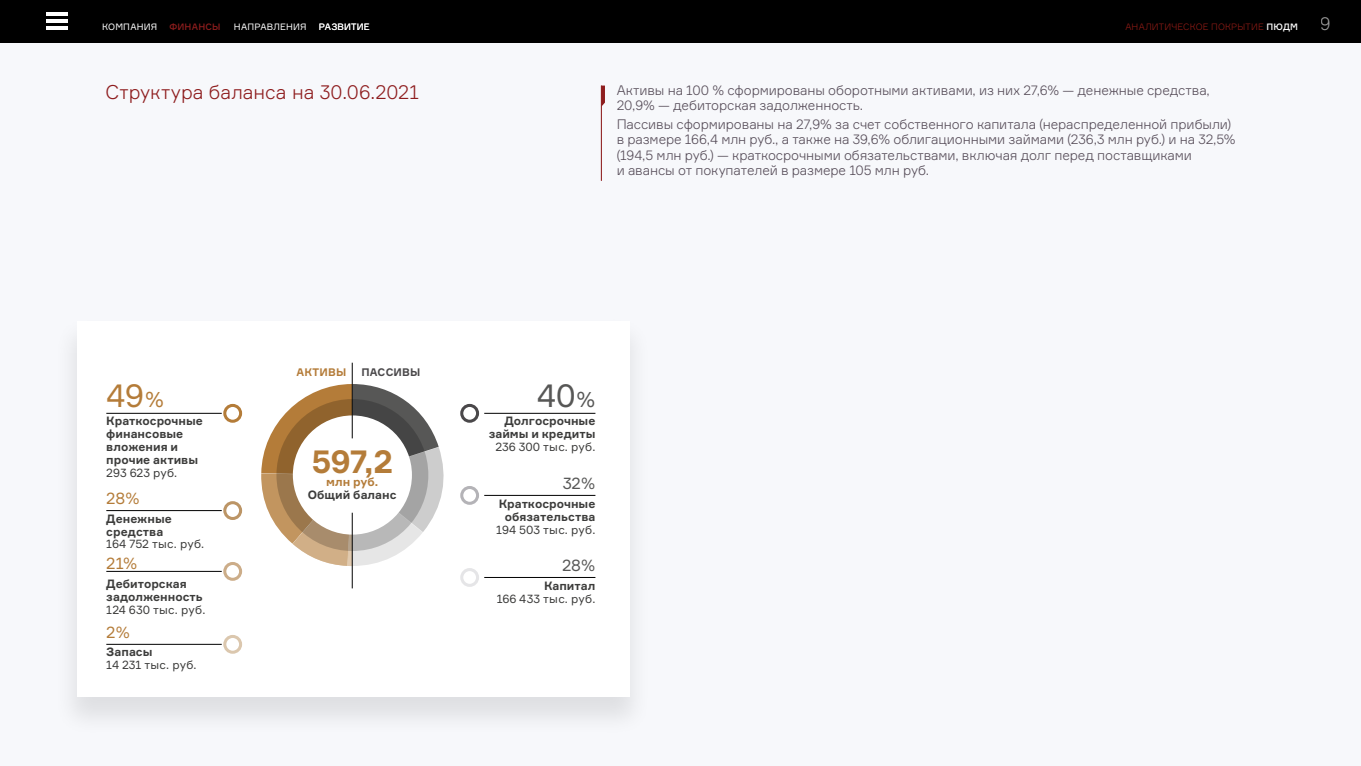
<style>
.page{position:relative;width:1361px;height:766px;background:#fff}
.page>*{position:absolute;margin:0;border:0;box-sizing:border-box;transform-origin:0 0}
.t1{font:700 32.1px "Formular";color:#b47c39}
.t2{font:32.1px "Formular";color:#b47c39}
.t3{font:32.1px "Formular";color:#575756}
.t4{font:300 19.5px "Formular";color:#8e1d1e}
.t5{font:300 18px "Formular";color:#fff}
.t6{font:16.05px "Formular";color:#b47c39}
.t7{font:16.05px "Formular";color:#575756}
.t8{font:300 13.5px/15px "Formular";letter-spacing:-.005em;color:#564c58}
.t9{font:700 11.85px/12.9px "Formular";color:#3c3c3b}
.t10{font:11.85px "Formular";letter-spacing:.005em;color:#3c3c3b}
.t11{font:700 11.85px "Formular";color:#b47c39}
.t12{font:700 10.65px "Formular";letter-spacing:.015em;color:#4a484a}
.t13{font:700 10.65px "Formular";letter-spacing:.02em;color:#b47c39}
.t14{font:9px "Formular";letter-spacing:.02em;color:#fff}
.t15{font:300 9px "Formular";letter-spacing:.02em;color:#921c16}
.t16{font:500 9px "Formular";letter-spacing:.02em;color:#8e1d1d}
.s1{font-weight:500;color:#fff}
.s2{font-size:21.45px}
</style>
<div class="page">
<div style="left:0;top:0;width:1361px;height:765px;background:#f7f8fb"></div>
<div style="left:0;top:0;width:1361px;height:43px;background:#000"></div>
<hr style="left:47px;top:13px;width:21px;height:3px;background:#fff">
<hr style="left:47px;top:20px;width:21px;height:3px;background:#fff">
<hr style="left:47px;top:26px;width:21px;height:4px;background:#fff">
<hr style="left:601px;top:85px;width:1px;height:96px;background:#8e1d1e">
<svg style="left:601px;top:85px;width:4px;height:22px"></svg>
<div style="left:53px;top:315px;width:599px;height:421px;background:#000;opacity:.1"></div>
<div style="left:77px;top:321px;width:552px;height:375px;background:#fff"></div>
<div style="left:223px;top:404px;width:19px;height:18px;border:3px solid #b47c39;border-radius:50%"></div>
<div style="left:460px;top:404px;width:19px;height:18px;border:3px solid #4a484a;border-radius:50%"></div>
<svg style="left:261px;top:384px;width:183px;height:182px"></svg>
<hr style="left:106px;top:413px;width:116px;height:1px;background:#000">
<hr style="left:484px;top:413px;width:111px;height:1px;background:#000">
<svg style="left:276px;top:399px;width:152px;height:152px;background:#907c65"></svg>
<div style="left:293px;top:415px;width:119px;height:119px;background:#fff;border-radius:50%"></div>
<hr style="left:352px;top:362px;width:1px;height:76px;background:#000">
<hr style="left:352px;top:512px;width:1px;height:76px;background:#000">
<div style="left:223px;top:501px;width:19px;height:19px;border:3px solid #bc9566;border-radius:50%"></div>
<hr style="left:106px;top:510px;width:116px;height:1px;background:#000">
<div style="left:223px;top:561px;width:19px;height:19px;border:3px solid #ccad89;border-radius:50%"></div>
<hr style="left:106px;top:571px;width:116px;height:1px;background:#000">
<div style="left:223px;top:634px;width:19px;height:19px;border:3px solid #dbc7ae;border-radius:50%"></div>
<hr style="left:106px;top:644px;width:116px;height:1px;background:#000">
<div style="left:460px;top:568px;width:19px;height:18px;border:3px solid #e5e5e7;border-radius:50%"></div>
<hr style="left:484px;top:577px;width:111px;height:1px;background:#000">
<div style="left:460px;top:486px;width:19px;height:18px;border:3px solid #b4b3b7;border-radius:50%"></div>
<hr style="left:484px;top:495px;width:111px;height:1px;background:#000">
<p class="t14" style="left:102px;top:21px;width:57px">КОМПАНИЯ</p>
<p class="t16" style="left:169px;top:21px;width:53px">ФИНАНСЫ</p>
<p class="t14" style="left:234px;top:21px;width:74px">НАПРАВЛЕНИЯ</p>
<p class="t14" style="left:319px;top:21px;width:52px">РАЗВИТИЕ</p>
<p class="t15" style="left:1125px;top:21px;width:174px">АНАЛИТИЧЕСКОЕ ПОКРЫТИЕ <span class="s1">ПЮДМ</span></p>
<h3 class="t5" style="left:1320px;top:12px;width:12px">9</h3>
<h2 class="t4" style="left:106px;top:81px;width:315px">Структура баланса на 30.06.2021</h2>
<p class="t8" style="left:617px;top:83px;width:595px">Активы на 100 % сформированы оборотными активами, из них 27,6% — денежные средства,<br>20,9% — дебиторская задолженность.</p>
<p class="t8" style="left:617px;top:117px;width:620px">Пассивы сформированы на 27,9% за счет собственного капитала (нераспределенной прибыли) в размере 166,4 млн руб., а также на 39,6% облигационными займами (236,3 млн руб.) и на 32,5% (194,5 млн руб.) — краткосрочными обязательствами, включая долг перед поставщиками<br>и авансы от покупателей в размере 105 млн руб.</p>
<h1 class="t2" style="left:106px;top:375px;width:59px">49 <span class="s2">%</span></h1>
<p class="t9" style="left:106px;top:414px;width:98px">Краткосрочные финансовые вложения и прочие активы</p>
<p class="t10" style="left:106px;top:465px;width:72px">293 623 руб.</p>
<p class="t6" style="left:106px;top:488px;width:35px">28%</p>
<p class="t9" style="left:106px;top:511px;width:67px">Денежные средства</p>
<p class="t10" style="left:106px;top:537px;width:99px">164 752 тыс. руб.</p>
<p class="t6" style="left:106px;top:553px;width:32px">21%</p>
<p class="t9" style="left:106px;top:576px;width:98px">Дебиторская задолженность</p>
<p class="t10" style="left:106px;top:602px;width:101px">124 630 тыс. руб.</p>
<p class="t6" style="left:106px;top:621px;width:25px">2%</p>
<p class="t9" style="left:106px;top:645px;width:48px">Запасы</p>
<p class="t10" style="left:106px;top:657px;width:92px">14 231 тыс. руб.</p>
<p class="t13" style="left:296px;top:365px;width:51px">АКТИВЫ</p>
<p class="t12" style="left:361px;top:365px;width:61px">ПАССИВЫ</p>
<h1 class="t1" style="left:311px;top:441px;width:83px">597,2</h1>
<p class="t11" style="left:326px;top:474px;width:53px">млн руб.</p>
<p class="t9" style="left:308px;top:487px;width:90px">Общий баланс</p>
<h1 class="t3" style="left:537px;top:375px;width:60px">40 <span class="s2">%</span></h1>
<p class="t9" style="left:489px;top:414px;width:108px;text-align:right">Долгосрочные займы и кредиты</p>
<p class="t10" style="left:495px;top:439px;width:102px">236 300 тыс. руб.</p>
<p class="t7" style="left:563px;top:473px;width:34px">32 %</p>
<p class="t9" style="left:499px;top:497px;width:98px;text-align:center">Краткосрочные обязательства</p>
<p class="t10" style="left:496px;top:522px;width:101px">194 503 тыс. руб.</p>
<p class="t7" style="left:562px;top:555px;width:35px">28 %</p>
<p class="t9" style="left:544px;top:579px;width:53px">Капитал</p>
<p class="t10" style="left:497px;top:591px;width:100px">166 433 тыс. руб.</p>
</div>
